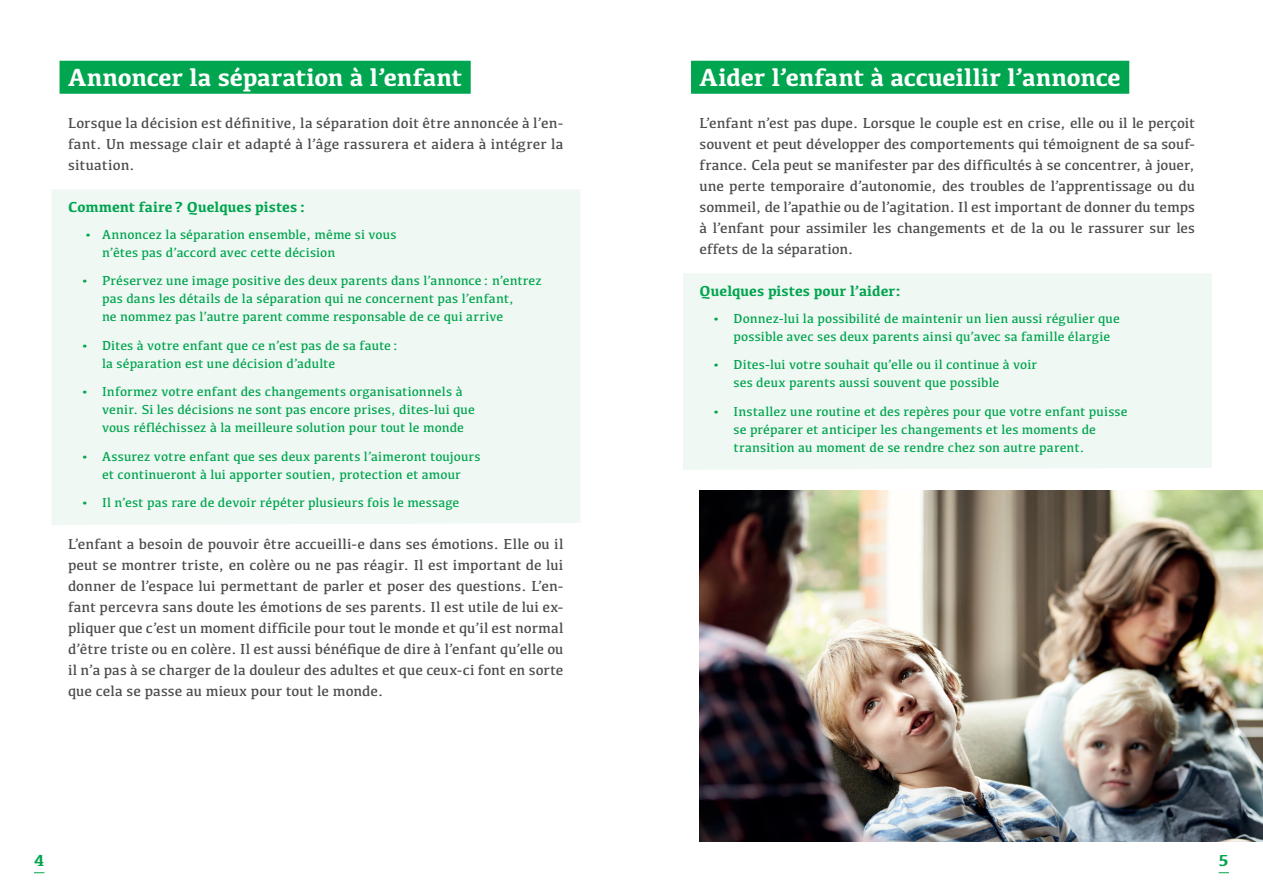
<style>
.page{position:relative;width:1263px;height:893px;background:#fff}
.page>*{position:absolute;margin:0;border:0;box-sizing:border-box;transform-origin:0 0}
.t1{font:700 25.5px "Kefa";letter-spacing:-.005em;color:#fff}
.t2{font:700 16.5px "Kefa";color:#00a54f}
.t3{font:15px/21px "Kefa";letter-spacing:.005em;color:#4b4c4d;text-align:justify}
.t4{font:700 15px "Kefa";letter-spacing:.005em;color:#00a54f}
.t5{font:13.5px/18px "Kefa";letter-spacing:.01em;color:#00a54f}
</style>
<div class="page">
<div style="left:52px;top:189px;width:528px;height:336px;background:#f0f8f3"></div>
<div style="left:60px;top:61px;width:411px;height:33px;background:#00a54f"></div>
<div style="left:683px;top:273px;width:529px;height:197px;background:#f0f8f3"></div>
<div style="left:691px;top:61px;width:438px;height:33px;background:#00a54f"></div>
<img style="left:699px;top:490px;width:564px;height:352px">
<h1 class="t1" style="left:68px;top:60px;width:396px">Annoncer la séparation à l’enfant</h1>
<p class="t3" style="left:68px;top:112px;width:497px">Lorsque la décision est définitive, la séparation doit être annoncée à l’en&shy;fant. Un message clair et adapté à l’âge rassurera et aidera à intégrer la situation.</p>
<p class="t4" style="left:68px;top:197px;width:239px">Comment faire ? Quelques pistes :</p>
<p class="t5" style="left:102px;top:225px;width:296px;text-indent:-18px">• Annoncez la séparation ensemble, même si vous n’êtes pas d’accord avec cette décision</p>
<p class="t5" style="left:102px;top:271px;width:441px;text-indent:-21px">• Préservez une image positive des deux parents dans l’annonce : n’entrez pas dans les détails de la séparation qui ne concernent pas l’enfant,<br>ne nommez pas l’autre parent comme responsable de ce qui arrive</p>
<p class="t5" style="left:102px;top:336px;width:297px;text-indent:-21px">• Dites à votre enfant que ce n’est pas de sa faute : la séparation est une décision d’adulte</p>
<p class="t5" style="left:102px;top:382px;width:374px;text-indent:-21px">• Informez votre enfant des changements organisationnels à venir. Si les décisions ne sont pas encore prises, dites-lui que vous réfléchissez à la meilleure solution pour tout le monde</p>
<p class="t5" style="left:81px;top:447px;width:401px;text-align:center">• Assurez votre enfant que ses deux parents l’aimeront toujours et continueront à lui apporter soutien, protection et amour</p>
<p class="t5" style="left:81px;top:493px;width:380px">• Il n’est pas rare de devoir répéter plusieurs fois le message</p>
<p class="t3" style="left:68px;top:533px;width:497px">L’enfant a besoin de pouvoir être accueilli-e dans ses émotions. Elle ou il peut se montrer triste, en colère ou ne pas réagir. Il est important de lui donner de l’espace lui permettant de parler et poser des questions. L’en&shy;fant percevra sans doute les émotions de ses parents. Il est utile de lui ex&shy;pliquer que c’est un moment difficile pour tout le monde et qu’il est normal d’être triste ou en colère. Il est aussi bénéfique de dire à l’enfant qu’elle ou il n’a pas à se charger de la douleur des adultes et que ceux-ci font en sorte que cela se passe au mieux pour tout le monde.</p>
<p class="t2" style="left:34px;top:849px;width:12px">4</p>
<h1 class="t1" style="left:699px;top:60px;width:423px">Aider l’enfant à accueillir l’annonce</h1>
<p class="t3" style="left:699px;top:112px;width:497px">L’enfant n’est pas dupe. Lorsque le couple est en crise, elle ou il le perçoit souvent et peut développer des comportements qui témoignent de sa souf&shy;france. Cela peut se manifester par des difficultés à se concentrer, à jouer, une perte temporaire d’autonomie, des troubles de l’apprentissage ou du sommeil, de l’apathie ou de l’agitation. Il est important de donner du temps à l’enfant pour assimiler les changements et de la ou le rassurer sur les effets de la séparation.</p>
<p class="t4" style="left:699px;top:281px;width:204px">Quelques pistes pour l’aider:</p>
<p class="t5" style="left:733px;top:309px;width:388px;text-indent:-21px">• Donnez-lui la possibilité de maintenir un lien aussi régulier que possible avec ses deux parents ainsi qu’avec sa famille élargie</p>
<p class="t5" style="left:733px;top:355px;width:305px;text-indent:-21px">• Dites-lui votre souhait qu’elle ou il continue à voir ses deux parents aussi souvent que possible</p>
<p class="t5" style="left:733px;top:402px;width:396px;text-indent:-21px">• Installez une routine et des repères pour que votre enfant puisse se préparer et anticiper les changements et les moments de transition au moment de se rendre chez son autre parent.</p>
<p class="t2" style="left:1218px;top:849px;width:12px">5</p>
</div>
